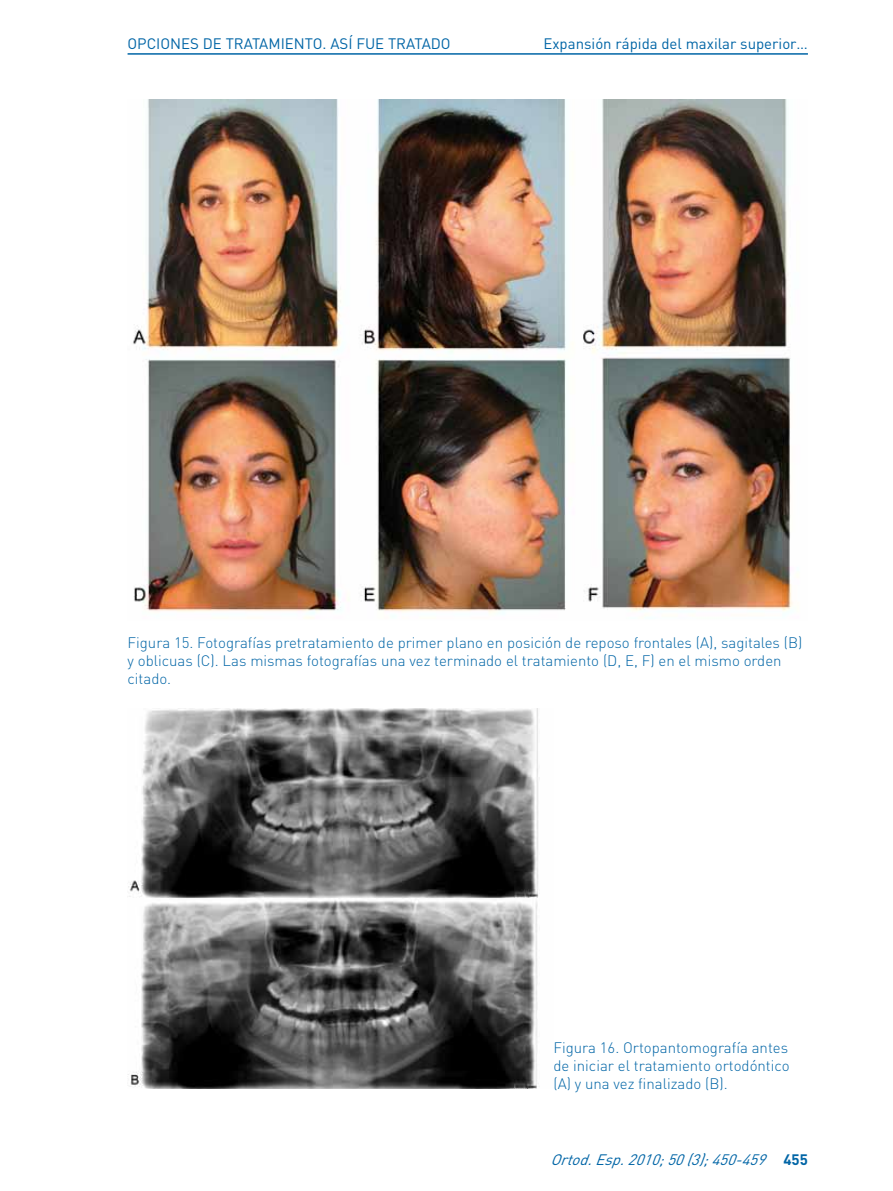
<style>
.page{position:relative;width:893px;height:1191px;background:#fff}
.page>*{position:absolute;margin:0;border:0;box-sizing:border-box;transform-origin:0 0}
.t1{font:300 15px/18px "DIN";color:#0065a6;text-align:justify}
.t2{font:15px "DIN";color:#0065a6}
.t3{font:italic 15px "DIN";color:#0065a6}
.s1{font-weight:700;font-style:normal}
</style>
<div class="page">
<hr style="left:128px;top:53px;width:680px;height:2px;background:#0065a6">
<img style="left:133px;top:100px;width:660px;height:519px">
<img style="left:128px;top:708px;width:411px;height:381px">
<p class="t2" style="left:128px;top:35px;width:325px">OPCIONES DE TRATAMIENTO. ASÍ FUE TRATADO</p>
<p class="t2" style="left:543px;top:35px;width:266px">Expansión rápida del maxilar superior…</p>
<p class="t1" style="left:128px;top:633px;width:676px;text-align:left">Figura 15. Fotografías pretratamiento de primer plano en posición de reposo frontales (A), sagitales (B) y oblicuas (C). Las mismas fotografías una vez terminado el tratamiento (D, E, F) en el mismo orden citado.</p>
<p class="t1" style="left:553px;top:1038px;width:238px">Figura 16. Ortopantomografía antes de iniciar el tratamiento ortodóntico (A) y una vez finalizado (B).</p>
<p class="t3" style="left:550px;top:1150px;width:259px">Ortod.Esp.2010;50(3);450-459 <span class="s1">4 5 5</span></p>
</div>
